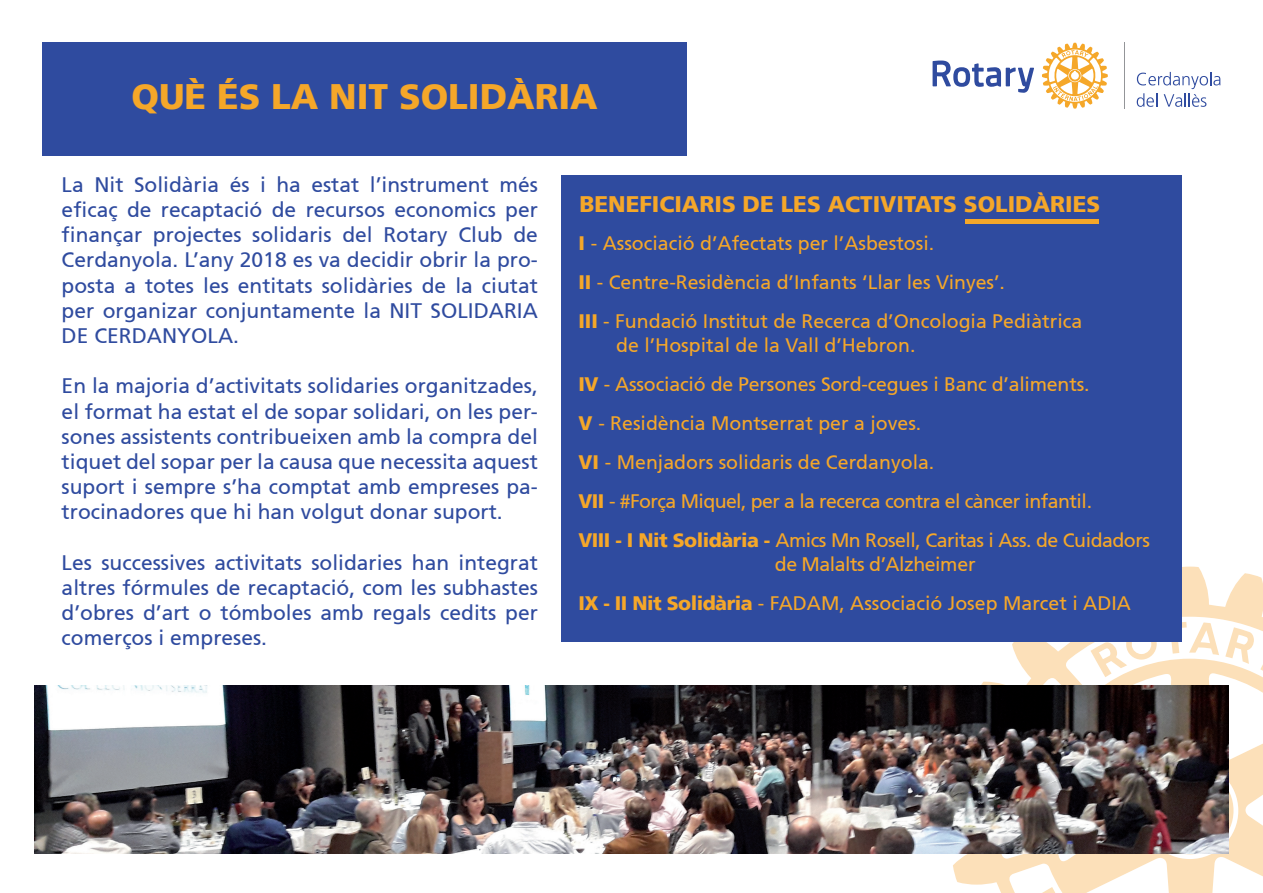
<style>
.page{position:relative;width:1263px;height:893px;background:#fff}
.page>*{position:absolute;margin:0;border:0;box-sizing:border-box;transform-origin:0 0}
.t1{font:900 35.4px "Frutiger 75";color:#f5a729}
.t2{font:900 22.5px "Frutiger 75";color:#f5a729}
.t3{font:21px/25.2px "Frutiger 55 Roman";color:#2f4b9f;text-align:justify}
.t4{font:19.5px "Frutiger 55 Roman";color:#f5a729}
.t5{font:19.5px/24px "Frutiger 55 Roman";letter-spacing:-.025em;color:#f5a729}
.t6{font:19.5px "Frutiger 55 Roman";letter-spacing:-.03em;color:#f5a729}
.s1{font-family:"Frutiger 75";font-weight:900}
</style>
<div class="page">
<svg style="left:932px;top:61px;width:102px;height:32px"></svg>
<svg style="left:1042px;top:43px;width:66px;height:66px"></svg>
<hr style="left:1124px;top:43px;width:1px;height:66px;background:#939598">
<svg style="left:1137px;top:72px;width:83px;height:35px"></svg>
<svg style="left:946px;top:567px;width:317px;height:326px;fill:#fce0ba"></svg>
<div style="left:43px;top:43px;width:644px;height:113px;background:#2f4b9f"></div>
<div style="left:561px;top:175px;width:621px;height:467px;background:#2f4b9f"></div>
<img style="left:34px;top:686px;width:1195px;height:168px">
<hr style="left:965px;top:219px;width:133px;height:4px;background:#f5a729">
<p class="t1" style="left:131px;top:76px;width:468px">QUÈ ÉS LA NIT SOLIDÀRIA</p>
<p class="t3" style="left:62px;top:172px;width:478px">La Nit Solidària és i ha estat l’instrument més eficaç de recaptació de recursos economics per finançar projectes solidaris del Rotary Club de Cerdanyola. L’any 2018 es va decidir obrir la pro&shy;posta a totes les entitats solidàries de la ciutat per organizar conjuntamente la NIT SOLIDARIA DE CERDANYOLA.</p>
<p class="t3" style="left:62px;top:374px;width:478px">En la majoria d’activitats solidaries organitzades, el format ha estat el de sopar solidari, on les per&shy;sones assistents contribueixen amb la compra del tiquet del sopar per la causa que necessita aquest suport i sempre s’ha comptat amb empreses pa&shy;trocinadores que hi han volgut donar suport.</p>
<p class="t3" style="left:62px;top:550px;width:478px">Les successives activitats solidaries han integrat altres fórmules de recaptació, com les subhastes d’obres d’art o tómboles amb regals cedits per comerços i empreses.</p>
<p class="t2" style="left:579px;top:191px;width:522px">BENEFICIARIS DE LES ACTIVITATS SOLIDÀRIES</p>
<p class="t4" style="left:578px;top:232px;width:357px"><span class="s1">I</span> - Associació d’Afectats per l’Asbestosi.</p>
<p class="t4" style="left:578px;top:271px;width:428px"><span class="s1">II</span> - Centre-Residència d’Infants ‘Llar les Vinyes’.</p>
<p class="t4" style="left:578px;top:310px;width:505px"><span class="s1">III</span> - Fundació Institut de Recerca d’Oncologia Pediàtrica</p>
<p class="t4" style="left:616px;top:334px;width:301px">de l’Hospital de la Vall d’Hebron.</p>
<p class="t4" style="left:578px;top:373px;width:513px"><span class="s1">IV</span> - Associació de Persones Sord-cegues i Banc d’aliments.</p>
<p class="t4" style="left:578px;top:412px;width:344px"><span class="s1">V</span> - Residència Montserrat per a joves.</p>
<p class="t4" style="left:578px;top:451px;width:357px"><span class="s1">VI</span> - Menjadors solidaris de Cerdanyola.</p>
<p class="t6" style="left:578px;top:490px;width:515px"><span class="s1">VII</span> - #Força Miquel, per a la recerca contra el càncer infantil.</p>
<p class="t5" style="left:775px;top:529px;width:377px;text-indent:-197px"><span class="s1">VIII - I Nit Solidària -</span> Amics Mn Rosell, Caritas i Ass. de Cuidadors de Malalts d’Alzheimer</p>
<p class="t4" style="left:578px;top:592px;width:554px"><span class="s1">IX - II Nit Solidària</span> - FADAM, Associació Josep Marcet i ADIA</p>
</div>
